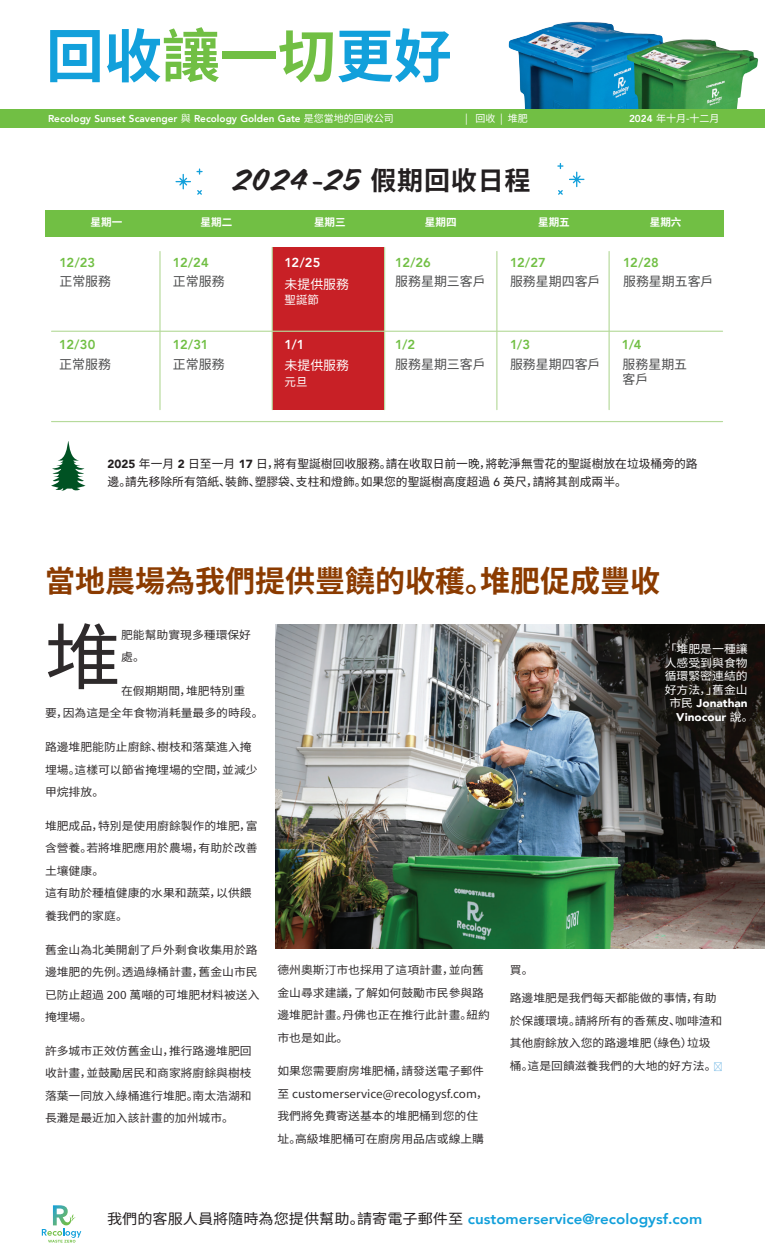
<style>
.page{position:relative;width:765px;height:1260px;background:#fff}
.page>*{position:absolute;margin:0;border:0;box-sizing:border-box;transform-origin:0 0}
.t1{font:72.5px "Source Han Sans CN";color:#231f20;scale:1.05 1}
.t2{font:700 58px "Source Han Sans CN";color:#12a0db}
.Eyebrow{font:700 30px "Source Han Sans CN";color:#8b3b00}
.t3{font:26px "Scriptorama JF Tradeshow";color:#231f20}
.Body{font:800 14.38px "Avenir";color:#12a0db;scale:1.05 1}
.Title_Bold{font:800 13px "Avenir";letter-spacing:-.025em;color:#71bf44}
.Title_Bold-2{font:800 13px "Avenir";color:#fff}
.Body_Copy{font:12.88px/15.5px "Source Han Sans CN";color:#4b4c4d}
.Title_Bold-3{font:12.88px "Source Han Sans CN";color:#4b4c4d}
.Title_Bold-4{font:12.88px "Source Han Sans CN";color:#fff}
.t4{font:11.75px/17.6px "Source Han Sans CN";color:#231f20}
.Title_Bold-5{font:11.5px "Source Han Sans CN";color:#fff}
.t5{font:11.25px/22.5px "Source Han Sans CN";color:#231f20;scale:1.05 1}
.Body-2{font:11.25px "Source Han Sans CN";color:#fff;scale:1.05 1}
.Body-3{font:900 11.25px "Avenir";color:#fff;scale:1.05 1}
.Title_Bold-6{font:700 10.62px "Source Han Sans CN";color:#fff}
.Header_Banner{font:800 10px "Avenir";color:#fff}
.Header_Banner-2{font:10px "Source Han Sans CN";color:#fff}
.s1{color:#71bf44}
.s2{font-family:"Source Han Sans CN";font-weight:400}
.s3{font-family:"Avenir";font-weight:800}
.s4{font-family:"Source Han Sans CN";font-weight:700}
.s5{font-family:"Avenir";font-weight:900}
.s6{font-family:"Avenir";font-weight:500}
.s7{font-family:"Source Han Sans CN";font-weight:400;color:#231f20}
</style>
<div class="page">
<img style="left:508px;top:22px;width:155px;height:87px">
<img style="left:627px;top:39px;width:131px;height:70px">
<div style="left:0;top:109px;width:765px;height:19px;background:#71bf44"></div>
<svg style="left:42px;top:1205px;width:39px;height:38px"></svg>
<img style="left:275px;top:625px;width:490px;height:323px">
<div style="left:273px;top:247px;width:111px;height:84px;background:#c82026"></div>
<div style="left:273px;top:331px;width:111px;height:79px;background:#c82026"></div>
<hr style="left:609px;top:251px;width:1px;height:159px;background:#b6da9b">
<hr style="left:496px;top:251px;width:1px;height:159px;background:#b6da9b">
<hr style="left:384px;top:247px;width:1px;height:163px;background:#b6da9b">
<hr style="left:52px;top:331px;width:671px;height:1px;background:#b6da9b">
<hr style="left:52px;top:421px;width:671px;height:1px;background:#b6da9b">
<div style="left:45px;top:210px;width:678px;height:27px;background:#71bf44"></div>
<hr style="left:159px;top:251px;width:2px;height:159px;background:#b6da9b">
<hr style="left:272px;top:247px;width:1px;height:163px;background:#b6da9b">
<svg style="left:175px;top:169px;width:28px;height:26px"></svg>
<svg style="left:557px;top:164px;width:28px;height:31px"></svg>
<svg style="left:51px;top:441px;width:35px;height:50px"></svg>
<p class="t2" style="left:46px;top:23px;width:407px">回收<span class="s1">讓一切</span>更好</p>
<p class="Header_Banner" style="left:48px;top:111px;width:347px">Recology Sunset Scavenger <span class="s2">與</span> Recology Golden Gate <span class="s2">是您當地的回收公司</span></p>
<p class="Header_Banner-2" style="left:465px;top:113px;width:64px">| 回收 | 堆肥</p>
<p class="Header_Banner-2" style="left:629px;top:113px;width:92px"><span class="s3">2024</span> 年十月-十二月</p>
<p class="t3" style="left:233px;top:162px;width:300px">2024-25 <span class="s4">假期回收日程</span></p>
<p class="Title_Bold-6" style="left:91px;top:216px;width:33px">星期一</p>
<p class="Title_Bold-6" style="left:201px;top:216px;width:33px">星期二</p>
<p class="Title_Bold-6" style="left:314px;top:216px;width:33px">星期三</p>
<p class="Title_Bold-6" style="left:425px;top:216px;width:33px">星期四</p>
<p class="Title_Bold-6" style="left:538px;top:216px;width:33px">星期五</p>
<p class="Title_Bold-6" style="left:650px;top:216px;width:33px">星期六</p>
<p class="Title_Bold-2" style="left:285px;top:253px;width:37px">12/25</p>
<p class="Title_Bold" style="left:395px;top:253px;width:37px">12/26</p>
<p class="Title_Bold" style="left:623px;top:252px;width:37px">12/28</p>
<p class="Title_Bold" style="left:59px;top:253px;width:37px">12/23</p>
<p class="Title_Bold" style="left:173px;top:253px;width:37px">12/24</p>
<p class="Title_Bold" style="left:510px;top:253px;width:37px">12/27</p>
<p class="Title_Bold-3" style="left:59px;top:274px;width:53px">正常服務</p>
<p class="Title_Bold-3" style="left:173px;top:274px;width:53px">正常服務</p>
<p class="Title_Bold-4" style="left:285px;top:277px;width:66px">未提供服務</p>
<p class="Title_Bold-5" style="left:285px;top:294px;width:36px">聖誕節</p>
<p class="Body_Copy" style="left:395px;top:274px;width:92px">服務星期三客戶</p>
<p class="Body_Copy" style="left:510px;top:274px;width:92px">服務星期四客戶</p>
<p class="Body_Copy" style="left:623px;top:274px;width:92px">服務星期五客戶</p>
<p class="Title_Bold" style="left:59px;top:334px;width:38px">12/30</p>
<p class="Title_Bold" style="left:173px;top:334px;width:37px">12/31</p>
<p class="Title_Bold-2" style="left:285px;top:334px;width:21px">1/1</p>
<p class="Title_Bold" style="left:395px;top:334px;width:21px">1/2</p>
<p class="Title_Bold" style="left:510px;top:334px;width:22px">1/3</p>
<p class="Title_Bold" style="left:622px;top:334px;width:21px">1/4</p>
<p class="Title_Bold-3" style="left:59px;top:357px;width:53px">正常服務</p>
<p class="Title_Bold-3" style="left:173px;top:357px;width:53px">正常服務</p>
<p class="Title_Bold-4" style="left:285px;top:358px;width:66px">未提供服務</p>
<p class="Title_Bold-5" style="left:285px;top:375px;width:24px">元旦</p>
<p class="Body_Copy" style="left:395px;top:356px;width:92px">服務星期三客戶</p>
<p class="Body_Copy" style="left:510px;top:356px;width:92px">服務星期四客戶</p>
<p class="Body_Copy" style="left:623px;top:356px;width:66px">服務星期五客戶</p>
<p class="t4" style="left:108px;top:455px;width:592px"><span class="s5">2025</span> 年一月 <span class="s5">2</span> 日至一月 <span class="s5">17</span> 日，將有聖誕樹回收服務。請在收取日前一晚，將乾淨無雪花的聖誕樹放在垃圾桶旁的路邊。請先移除所有箔紙、裝飾、塑膠袋、支柱和燈飾。如果您的聖誕樹高度超過 <span class="s6">6</span> 英尺，請將其剖成兩半。</p>
<p class="Eyebrow" style="left:45px;top:564px;width:616px">當地農場為我們提供豐饒的收穫。堆肥促成豐收</p>
<h1 class="t1" style="left:45px;top:616px;width:74px">堆</h1>
<p class="t5" style="left:121px;top:623px;width:125px">肥能幫助實現多種環保好處。</p>
<p class="t5" style="left:45px;top:680px;width:210px;text-indent:76px">在假期期間，堆肥特別重<br>要，因為這是全年食物消耗量最多的時段。</p>
<p class="t5" style="left:45px;top:736px;width:204px">路邊堆肥能防止廚餘、樹枝和落葉進入掩埋場。這樣可以節省掩埋場的空間，並減少甲烷排放。</p>
<p class="t5" style="left:45px;top:815px;width:204px">堆肥成品，特別是使用廚餘製作的堆肥，富含營養。若將堆肥應用於農場，有助於改善土壤健康。<br>這有助於種植健康的水果和蔬菜，以供餵養我們的家庭。</p>
<p class="t5" style="left:45px;top:938px;width:206px">舊金山為北美開創了戶外剩食收集用於路邊堆肥的先例。透過綠桶計畫，舊金山市民已防止超過 200 萬噸的可堆肥材料被送入掩埋場。</p>
<p class="t5" style="left:45px;top:1040px;width:198px;text-align:justify">許多城市正效仿舊金山，推行路邊堆肥回收計畫，並鼓勵居民和商家將廚餘與樹枝落葉一同放入綠桶進行堆肥。南太浩湖和長灘是最近加入該計畫的加州城市。</p>
<p class="t5" style="left:277px;top:959px;width:204px">德州奧斯汀市也採用了這項計畫，並向舊金山尋求建議，了解如何鼓勵市民參與路邊堆肥計畫。丹佛也正在推行此計畫。紐約市也是如此。</p>
<p class="t5" style="left:277px;top:1060px;width:202px">如果您需要廚房堆肥桶，請發送電子郵件至 customerservice@recologysf.com，我們將免費寄送基本的堆肥桶到您的住址。高級堆肥桶可在廚房用品店或線上購</p>
<p class="Body-2" style="left:665px;top:643px;width:80px">「堆肥是一種讓</p>
<p class="Body-2" style="left:665px;top:656px;width:81px">人感受到與食物</p>
<p class="Body-2" style="left:665px;top:670px;width:81px">循環緊密連結的</p>
<p class="Body-2" style="left:665px;top:683px;width:81px">好方法，」舊金山</p>
<p class="Body-3" style="left:669px;top:694px;width:76px"><span class="s2">市民</span> Jonathan</p>
<p class="Body-3" style="left:676px;top:707px;width:75px">Vinocour <span class="s2">說。</span></p>
<p class="t5" style="left:510px;top:959px;width:24px">買。</p>
<p class="t5" style="left:510px;top:987px;width:204px">路邊堆肥是我們每天都能做的事情，有助於保護環境。請將所有的香蕉皮、咖啡渣和其他廚餘放入您的路邊堆肥（綠色）垃圾桶。這是回饋滋養我們的大地的好方法。</p>
<p class="Body" style="left:107px;top:1208px;width:568px"><span class="s7">我們的客服人員將隨時為您提供幫助。請寄電子郵件至</span> customerservice@recologysf.com</p>
</div>
